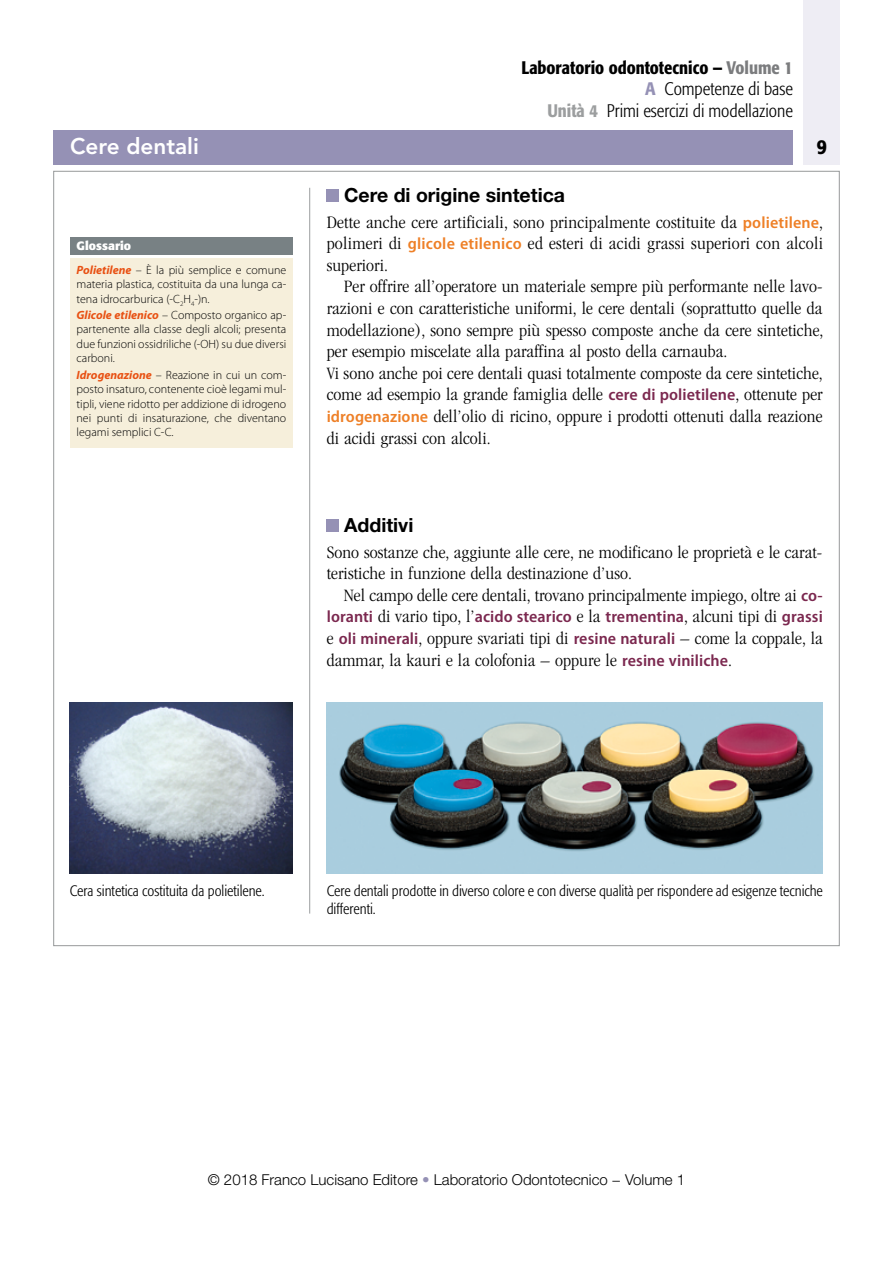
<style>
.page{position:relative;width:893px;height:1263px;background:#fff}
.page>*{position:absolute;margin:0;border:0;box-sizing:border-box;transform-origin:0 0}
.t1{font:800 22.5px "Avenir LT Std";color:#fff}
.t2{font:500 condensed 21px "Formata";color:#000}
.t3{font:700 19.5px "Helvetica Neue LT Std";color:#000}
.t4{font:300 condensed 18px/21.6px "ITC Garamond Std";letter-spacing:.005em;color:#000;scale:1.05 1}
.t5{font:300 condensed 18px/21.6px "Formata";color:#000;text-align:right}
.t6{font:600 semi-condensed 16.5px "Myriad Pro";letter-spacing:.005em;color:#7b284f;scale:1.05 1}
.t7{font:300 condensed 15px/18px "Formata";color:#000}
.t8{font:300 15px "Helvetica Neue LT Std";color:#000}
.t9{font:300 12px/14.4px "Myriad Pro";color:#000;text-align:justify}
.t10{font:700 12px "Formata";color:#fff}
.s1{font-weight:500}
.s2{font-weight:500;color:#7b7c7e}
.s3{font-weight:500;color:#9591b5}
.s4{font-weight:500;color:#9c9e9f}
.s5{font-weight:700;font-style:italic;color:#e85113}
.s6{font-family:"Myriad Pro";font-weight:600;font-stretch:semi-condensed;font-size:16.5px;color:#ee8027}
.s7{font-family:"Myriad Pro";font-weight:600;font-stretch:semi-condensed;font-size:16.5px;color:#7b284f}
.s8{font-family:"ITC Garamond Std";font-weight:300;font-stretch:condensed;font-size:18px;color:#000}
.s9{color:#9591b5}
</style>
<div class="page">
<div style="left:53px;top:130px;width:740px;height:34px;background:#9591b5"></div>
<div style="left:804px;top:0;width:36px;height:164px;background:#eeedf4"></div>
<hr style="left:309px;top:188px;width:1px;height:725px;background:#9c9e9f">
<div style="left:327px;top:190px;width:12px;height:12px;background:#9591b5"></div>
<div style="left:327px;top:520px;width:12px;height:12px;background:#9591b5"></div>
<div style="left:70px;top:259px;width:223px;height:189px;background:#f6efdb"></div>
<div style="left:70px;top:237px;width:223px;height:17px;background:#788184"></div>
<img style="left:70px;top:702px;width:223px;height:172px">
<img style="left:327px;top:702px;width:496px;height:172px">
<p class="t5" style="left:521px;top:57px;width:273px"><span class="s1">Laboratorio odontotecnico −</span> <span class="s2">Volume 1<br></span><span class="s3">A</span> Competenze di base<br><span class="s4">Unità 4</span> Primi esercizi di modellazione</p>
<p class="t1" style="left:70px;top:133px;width:130px">Cere dentali</p>
<p class="t2" style="left:817px;top:133px;width:12px">9</p>
<p class="t10" style="left:77px;top:238px;width:56px">Glossario</p>
<p class="t9" style="left:77px;top:263px;width:211px"><span class="s5">Polietilene</span> – È la più semplice e comune materia plastica, costituita da una lunga ca&shy;tena idrocarburica (-C<sub>2</sub>H<sub>4</sub>-)n.</p>
<p class="t9" style="left:77px;top:308px;width:211px"><span class="s5">Glicole etilenico</span> – Composto organico ap&shy;partenente alla classe degli alcoli; presenta due funzioni ossidriliche (-OH) su due diversi carboni.</p>
<p class="t9" style="left:77px;top:368px;width:211px"><span class="s5">Idrogenazione</span> – Reazione in cui un com&shy;posto insaturo, contenente cioè legami mul&shy;tipli, viene ridotto per addizione di idrogeno nei punti di insaturazione, che diventano legami semplici C-C.</p>
<p class="t3" style="left:344px;top:183px;width:222px">Cere di origine sintetica</p>
<p class="t4" style="left:327px;top:211px;width:474px;text-align:justify">Dette anche cere artificiali, sono principalmente costituite da <span class="s6">polietilene</span>, polimeri di <span class="s6">glicole etilenico</span> ed esteri di acidi grassi superiori con alcoli superiori.</p>
<p class="t4" style="left:327px;top:276px;width:475px;text-indent:17px">Per offrire all’operatore un materiale sempre più performante nelle lavo&shy;razioni e con caratteristiche uniformi, le cere dentali (soprattutto quelle da modellazione), sono sempre più spesso composte anche da cere sintetiche, per esempio miscelate alla paraffina al posto della carnauba.<br>Vi sono anche poi cere dentali quasi totalmente composte da cere sintetiche, come ad esempio la grande famiglia delle <span class="s7">cere di polietilene</span>, ottenute per <span class="s6">idrogenazione</span> dell’olio di ricino, oppure i prodotti ottenuti dalla reazione di acidi grassi con alcoli.</p>
<p class="t3" style="left:344px;top:513px;width:71px">Additivi</p>
<p class="t4" style="left:327px;top:541px;width:474px">Sono sostanze che, aggiunte alle cere, ne modificano le proprietà e le carat&shy;teristiche in funzione della destinazione d’uso.</p>
<p class="t4" style="left:344px;top:584px;width:458px">Nel campo delle cere dentali, trovano principalmente impiego, oltre ai <span class="s7">co-</span></p>
<p class="t6" style="left:327px;top:608px;width:474px">loranti <span class="s8">di vario tipo, l’</span>acido stearico <span class="s8">e la</span> trementina<span class="s8">, alcuni tipi di</span> grassi</p>
<p class="t4" style="left:327px;top:628px;width:474px">e <span class="s7">oli minerali</span>, oppure svariati tipi di <span class="s7">resine naturali</span> – come la coppale, la dammar, la kauri e la colofonia – oppure le <span class="s7">resine viniliche</span>.</p>
<p class="t7" style="left:70px;top:882px;width:196px">Cera sintetica costituita da polietilene.</p>
<p class="t7" style="left:327px;top:882px;width:498px">Cere dentali prodotte in diverso colore e con diverse qualità per rispondere ad esigenze tecniche differenti.</p>
<p class="t8" style="left:208px;top:1170px;width:479px">© 2018 Franco Lucisano Editore <span class="s9">•</span> Laboratorio Odontotecnico − Volume 1</p>
</div>
